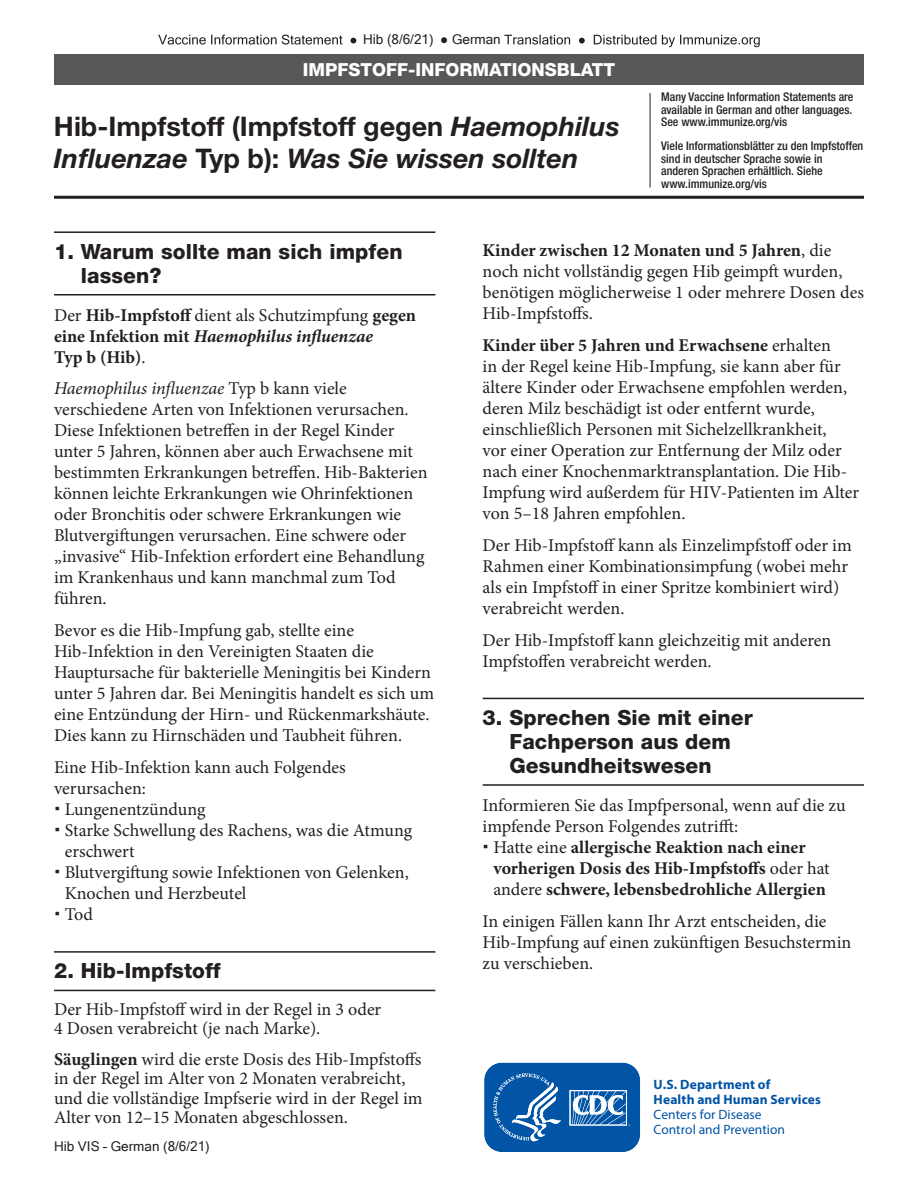
<style>
.page{position:relative;width:918px;height:1188px;background:#fff}
.page>*{position:absolute;margin:0;border:0;box-sizing:border-box;transform-origin:0 0}
.t1{font:italic 700 27px/31.5px "Helvetica Neue LT Std";color:#231f20}
.t2{font:800 21px/24px "Helvetica Neue LT Std";letter-spacing:.005em;color:#231f20}
.t3{font:18px/21px "Minion Pro";color:#231f20}
.t4{font:700 18px/21px "Minion Pro";color:#231f20}
.t5{font:800 18px "Helvetica Neue LT Std";color:#fff}
.t6{font:13.5px "Microsoft Sans Serif";color:#231f20}
.t7{font:700 13.5px/15px "Myriad Pro";letter-spacing:.01em;color:#0154a6}
.t8{font:13.5px/15px "Myriad Pro";color:#0154a6}
.t9{font:500 condensed 12px/12.8px "Helvetica Neue LT Std";color:#231f20;text-align:justify}
.s1{font-style:normal}
.s2{font-weight:400}
.s3{font-style:italic}
.s4{font-weight:700}
</style>
<div class="page">
<div style="left:54px;top:54px;width:810px;height:31px;background:#57585a"></div>
<hr style="left:650px;top:93px;width:1px;height:95px;background:#231f20">
<hr style="left:54px;top:196px;width:810px;height:3px;background:#231f20">
<svg style="left:484px;top:1062px;width:157px;height:90px;background:#296fb4"></svg>
<hr style="left:54px;top:294px;width:381px;height:1px;background:#231f20">
<hr style="left:54px;top:231px;width:381px;height:2px;background:#231f20">
<hr style="left:54px;top:990px;width:381px;height:1px;background:#231f20">
<hr style="left:54px;top:951px;width:381px;height:2px;background:#231f20">
<hr style="left:483px;top:784px;width:381px;height:2px;background:#231f20">
<hr style="left:483px;top:698px;width:381px;height:1px;background:#231f20">
<svg style="left:158px;top:35px;width:198px;height:10px"></svg>
<svg style="left:504px;top:35px;width:256px;height:12px"></svg>
<p class="t6" style="left:363px;top:32px;width:139px">Hib (8/6/21) ● German</p>
<p class="t5" style="left:303px;top:59px;width:314px">IMPFSTOFF-INFORMATIONSBLATT</p>
<h1 class="t1" style="left:54px;top:110px;width:567px"><span class="s1">Hib-Impfstoff (Impfstoff gegen</span> Haemophilus<br>Influenzae <span class="s1">Typ b):</span> Was Sie wissen sollten</h1>
<p class="t9" style="left:661px;top:90px;width:194px">Many Vaccine Information Statements are available in German and other languages.<br>See www.immunize.org/vis</p>
<p class="t9" style="left:661px;top:139px;width:204px;text-align:left">Viele Informationsblätter zu den Impfstoffen sind in deutscher Sprache sowie in<br>anderen Sprachen erhältlich. Siehe www.immunize.org/vis</p>
<p class="t2" style="left:81px;top:239px;width:323px;text-indent:-27px">1. Warum sollte man sich impfen lassen?</p>
<p class="t4" style="left:54px;top:304px;width:364px"><span class="s2">Der</span> Hib-Impfstoff <span class="s2">dient als Schutzimpfung</span> gegen eine Infektion mit <span class="s3">Haemophilus influenzae<br></span>Typ b (Hib)<span class="s2">.</span></p>
<p class="t3" style="left:54px;top:378px;width:375px"><span class="s3">Haemophilus influenzae</span> Typ b kann viele verschiedene Arten von Infektionen verursachen.<br>Diese Infektionen betreffen in der Regel Kinder unter 5 Jahren, können aber auch Erwachsene mit bestimmten Erkrankungen betreffen. Hib-Bakterien können leichte Erkrankungen wie Ohrinfektionen oder Bronchitis oder schwere Erkrankungen wie Blutvergiftungen verursachen. Eine schwere oder „invasive“ Hib-Infektion erfordert eine Behandlung im Krankenhaus und kann manchmal zum Tod führen.</p>
<p class="t3" style="left:54px;top:620px;width:382px">Bevor es die Hib-Impfung gab, stellte eine Hib-Infektion in den Vereinigten Staaten die Hauptursache für bakterielle Meningitis bei Kindern unter 5 Jahren dar. Bei Meningitis handelt es sich um eine Entzündung der Hirn- und Rückenmarkshäute.<br>Dies kann zu Hirnschäden und Taubheit führen.</p>
<p class="t3" style="left:54px;top:757px;width:293px">Eine Hib-Infektion kann auch Folgendes</p>
<p class="t3" style="left:54px;top:778px;width:94px">verursachen:</p>
<p class="t3" style="left:65px;top:799px;width:142px">Lungenentzündung</p>
<p class="t3" style="left:65px;top:820px;width:349px">Starke Schwellung des Rachens, was die Atmung</p>
<p class="t3" style="left:65px;top:841px;width:71px">erschwert</p>
<p class="t3" style="left:65px;top:862px;width:346px">Blutvergiftung sowie Infektionen von Gelenken,</p>
<p class="t3" style="left:65px;top:883px;width:183px">Knochen und Herzbeutel</p>
<p class="t3" style="left:65px;top:904px;width:30px">Tod</p>
<p class="t2" style="left:54px;top:959px;width:168px">2. Hib-Impfstoff</p>
<p class="t3" style="left:54px;top:999px;width:329px;line-height:19.5px">Der Hib-Impfstoff wird in der Regel in 3 oder<br>4 Dosen verabreicht (je nach Marke).</p>
<p class="t3" style="left:54px;top:1049px;width:370px;line-height:19.5px"><span class="s4">Säuglingen</span> wird die erste Dosis des Hib-Impfstoffs in der Regel im Alter von 2 Monaten verabreicht, und die vollständige Impfserie wird in der Regel im Alter von 12–15 Monaten abgeschlossen.</p>
<p class="t6" style="left:54px;top:1138px;width:157px">Hib VIS – German (8/6/21)</p>
<p class="t3" style="left:483px;top:240px;width:383px"><span class="s4">Kinder zwischen 12 Monaten und 5 Jahren</span>, die noch nicht vollständig gegen Hib geimpft wurden, benötigen möglicherweise 1 oder mehrere Dosen des Hib-Impfstoffs.</p>
<p class="t3" style="left:483px;top:335px;width:378px"><span class="s4">Kinder über 5 Jahren und Erwachsene</span> erhalten<br>in der Regel keine Hib-Impfung, sie kann aber für ältere Kinder oder Erwachsene empfohlen werden, deren Milz beschädigt ist oder entfernt wurde, einschließlich Personen mit Sichelzellkrankheit,<br>vor einer Operation zur Entfernung der Milz oder nach einer Knochenmarktransplantation. Die Hib-Impfung wird außerdem für HIV-Patienten im Alter von 5–18 Jahren empfohlen.</p>
<p class="t3" style="left:483px;top:535px;width:371px">Der Hib-Impfstoff kann als Einzelimpfstoff oder im Rahmen einer Kombinationsimpfung (wobei mehr als ein Impfstoff in einer Spritze kombiniert wird) verabreicht werden.</p>
<p class="t3" style="left:483px;top:629px;width:350px">Der Hib-Impfstoff kann gleichzeitig mit anderen<br>Impfstoffen verabreicht werden.</p>
<p class="t2" style="left:509px;top:705px;width:245px;text-indent:-27px">3. Sprechen Sie mit einer<br>Fachperson aus dem<br>Gesundheitswesen</p>
<p class="t3" style="left:483px;top:795px;width:365px">Informieren Sie das Impfpersonal, wenn auf die zu</p>
<p class="t3" style="left:483px;top:816px;width:257px">impfende Person Folgendes zutrifft:</p>
<p class="t4" style="left:493px;top:836px;width:314px"><span class="s2">Hatte eine</span> allergische Reaktion nach einer</p>
<p class="t4" style="left:493px;top:857px;width:338px">vorherigen Dosis des Hib-Impfstoffs <span class="s2">oder hat</span></p>
<p class="t4" style="left:493px;top:878px;width:334px"><span class="s2">andere</span> schwere, lebensbedrohliche Allergien</p>
<p class="t3" style="left:483px;top:910px;width:370px">In einigen Fällen kann Ihr Arzt entscheiden, die<br>Hib-Impfung auf einen zukünftigen Besuchstermin zu verschieben.</p>
<p class="t7" style="left:654px;top:1077px;width:169px">U.S. Department of<br>Health and Human Services</p>
<p class="t8" style="left:654px;top:1107px;width:133px">Centers for Disease<br>Control and Prevention</p>
</div>
